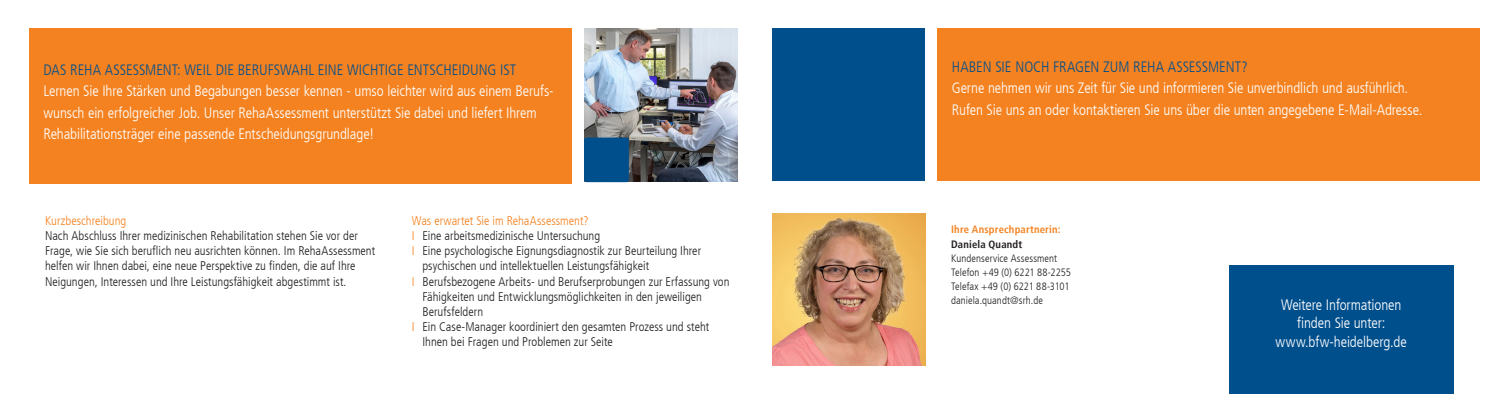
<style>
.page{position:relative;width:1510px;height:394px;background:#fff}
.page>*{position:absolute;margin:0;border:0;box-sizing:border-box;transform-origin:0 0}
._02_SRH_BR_PB_S_Cont{font:300 condensed 15px/21.2px "Frutiger LT";letter-spacing:-.005em;color:#fff}
._02_SRH_BR_PB_S_Cont-2{font:300 condensed 15px "Frutiger LT";color:#004f8d}
._02_SRH_BR_PB_S_Cont-3{font:300 condensed 12.5px/15px "Frutiger LT";color:#231f20}
._02_SRH_BR_PB_S_Cont-4{font:300 condensed 12.5px "Frutiger LT";color:#f58220}
.t1{font:300 condensed 10.62px "Frutiger LT";letter-spacing:.005em;color:#231f20}
.t2{font:700 condensed 10.62px "Frutiger LT";letter-spacing:.02em;color:#f58220}
.t3{font:700 condensed 10.62px "Frutiger LT";letter-spacing:.02em;color:#231f20}
.s1{color:#f58220}
</style>
<div class="page">
<img style="left:585px;top:29px;width:152px;height:152px">
<div style="left:29px;top:28px;width:542px;height:156px;background:#f58220"></div>
<div style="left:584px;top:137px;width:45px;height:45px;background:#004f8d"></div>
<div style="left:772px;top:28px;width:152px;height:153px;background:#004f8d"></div>
<img style="left:773px;top:213px;width:152px;height:152px">
<div style="left:937px;top:28px;width:542px;height:153px;background:#f58220"></div>
<div style="left:1229px;top:265px;width:224px;height:128px;background:#004f8d"></div>
<p class="_02_SRH_BR_PB_S_Cont-2" style="left:43px;top:61px;width:474px">DAS REHA ASSESSMENT: WEIL DIE BERUFSWAHL EINE WICHTIGE ENTSCHEIDUNG IST</p>
<p class="_02_SRH_BR_PB_S_Cont" style="left:43px;top:81px;width:512px">Lernen Sie Ihre Stärken und Begabungen besser kennen - umso leichter wird aus einem Berufs&shy;wunsch ein erfolgreicher Job. Unser RehaAssessment unterstützt Sie dabei und liefert Ihrem<br>Rehabilitationsträger eine passende Entscheidungsgrundlage!</p>
<p class="_02_SRH_BR_PB_S_Cont-4" style="left:45px;top:214px;width:83px">Kurzbeschreibung</p>
<p class="_02_SRH_BR_PB_S_Cont-3" style="left:45px;top:228px;width:332px">Nach Abschluss Ihrer medizinischen Rehabilitation stehen Sie vor der Frage, wie Sie sich beruflich neu ausrichten können. Im RehaAssessment helfen wir Ihnen dabei, eine neue Perspektive zu finden, die auf Ihre Neigungen, Interessen und Ihre Leistungsfähigkeit abgestimmt ist.</p>
<p class="_02_SRH_BR_PB_S_Cont-4" style="left:412px;top:214px;width:178px">Was erwartet Sie im RehaAssessment?</p>
<p class="_02_SRH_BR_PB_S_Cont-3" style="left:412px;top:228px;width:190px"><span class="s1">I</span> Eine arbeitsmedizinische Untersuchung</p>
<p class="_02_SRH_BR_PB_S_Cont-3" style="left:422px;top:243px;width:280px;text-indent:-11px"><span class="s1">I</span> Eine psychologische Eignungsdiagnostik zur Beurteilung Ihrer psychischen und intellektuellen Leistungsfähigkeit</p>
<p class="_02_SRH_BR_PB_S_Cont-3" style="left:422px;top:273px;width:309px;text-indent:-11px"><span class="s1">I</span> Berufsbezogene Arbeits- und Berufserprobungen zur Erfassung von<br>Fähigkeiten und Entwicklungsmöglichkeiten in den jeweiligen<br>Berufsfeldern</p>
<p class="_02_SRH_BR_PB_S_Cont-3" style="left:422px;top:318px;width:288px;text-indent:-11px"><span class="s1">I</span> Ein Case-Manager koordiniert den gesamten Prozess und steht<br>Ihnen bei Fragen und Problemen zur Seite</p>
<p class="_02_SRH_BR_PB_S_Cont-2" style="left:952px;top:58px;width:297px">HABEN SIE NOCH FRAGEN ZUM REHA ASSESSMENT?</p>
<p class="_02_SRH_BR_PB_S_Cont" style="left:952px;top:78px;width:472px">Gerne nehmen wir uns Zeit für Sie und informieren Sie unverbindlich und ausführlich.<br>Rufen Sie uns an oder kontaktieren Sie uns über die unten angegebene E-Mail-Adresse.</p>
<p class="t2" style="left:951px;top:223px;width:111px">Ihre Ansprechpartnerin:</p>
<p class="t3" style="left:951px;top:237px;width:73px">Daniela Quandt</p>
<p class="t1" style="left:951px;top:252px;width:107px">Kundenservice Assessment</p>
<p class="t1" style="left:951px;top:266px;width:121px">Telefon +49 (0) 6221 88-2255</p>
<p class="t1" style="left:951px;top:280px;width:120px">Telefax +49 (0) 6221 88-3101</p>
<p class="t1" style="left:951px;top:294px;width:93px">daniela.quandt@srh.de</p>
<p class="_02_SRH_BR_PB_S_Cont" style="left:1281px;top:295px;width:122px;line-height:18.8px;text-align:center">Weitere Informationen finden Sie unter:</p>
<p class="_02_SRH_BR_PB_S_Cont" style="left:1275px;top:331px;width:133px">www.bfw-heidelberg.de</p>
</div>
